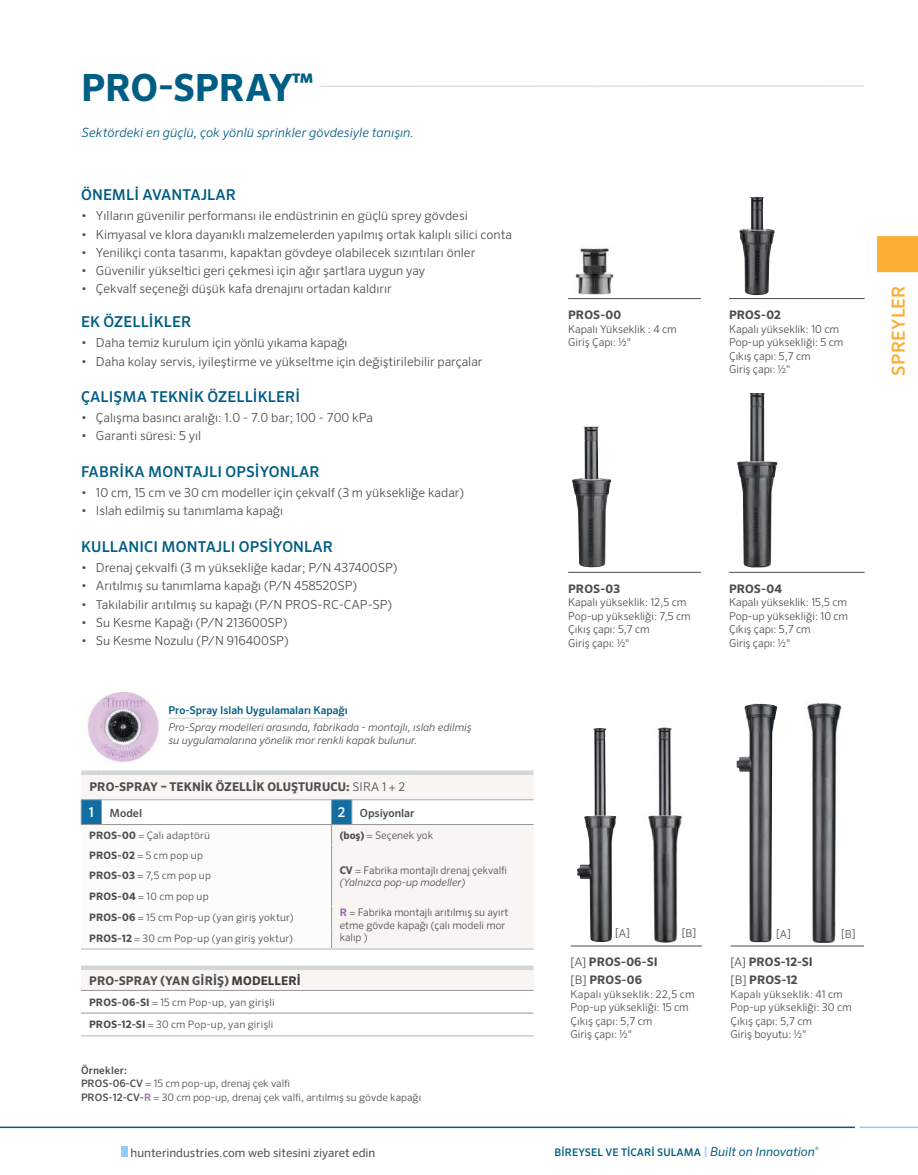
<style>
.page{position:relative;width:918px;height:1175px;background:#fff}
.page>*{position:absolute;margin:0;border:0;box-sizing:border-box;transform-origin:0 0}
.t1{font:700 37.5px "Sero Pro";letter-spacing:-.01em;color:#005d83}
.t2{font:500 18px "Sero Pro";letter-spacing:.01em;color:#faaf32}
.t3{font:500 15px "Sero Pro";letter-spacing:.01em;color:#005d83}
.t4{font:italic 300 12.75px "Sero Pro";letter-spacing:.005em;color:#005d83}
.t5{font:300 12.45px "Sero Pro";color:#4c4d4d}
.t6{font:700 12px "Sero Pro";letter-spacing:.01em;color:#4c4d4d}
.t7{font:12px "Sero Pro";color:#4c4d4d}
.t8{font:700 11.7px/18px "Sero Pro";letter-spacing:.005em;color:#4c4d4d}
.t9{font:500 11.25px "Sero Pro";color:#4c4d4d}
.t10{font:300 10.8px/13.5px "Sero Pro";color:#4c4d4d}
.t11{font:500 10.8px "Sero Pro";color:#005d83}
.t12{font:italic 300 10.65px/13px "Sero Pro";color:#4c4d4d}
.t13{font:300 10.65px "Sero Pro";letter-spacing:.015em;color:#4c4d4d}
.t14{font:300 10.5px/12.6px "Sero Pro";color:#4c4d4d}
.t15{font:500 10.5px "Sero Pro";letter-spacing:.01em;color:#005d83}
.t16{font:500 10.5px "Sero Pro";letter-spacing:.015em;color:#4c4d4d}
.t17{font:300 10.35px/21.3px "Sero Pro";letter-spacing:.015em;color:#4c4d4d}
.s1{font-weight:300}
.s2{font-size:13.5px;color:#fff}
.s3{font-weight:700}
.s4{font-style:italic}
.s5{font-weight:700;color:#a16dab}
.s6{color:#393a39}
.s7{font-weight:500}
.s8{font-weight:500;color:#a16dab}
.s9{font-size:12px;color:#95d1f3}
.s10{font-weight:400;font-style:italic;font-size:12.3px}
</style>
<div class="page">
<hr style="left:0;top:1126px;width:855px;height:2px;background:#005d83">
<hr style="left:860px;top:1126px;width:58px;height:2px;background:#8dcef2">
<div style="left:877px;top:236px;width:41px;height:36px;background:#faaf32"></div>
<svg style="left:320px;top:85px;width:544px;height:2px"></svg>
<div style="left:122px;top:1146px;width:6px;height:10px;background:#8dcef2"></div>
<hr style="left:729px;top:298px;width:136px;height:1px;background:#4c4d4d">
<hr style="left:568px;top:298px;width:133px;height:1px;background:#4c4d4d">
<hr style="left:568px;top:572px;width:133px;height:1px;background:#4c4d4d">
<hr style="left:571px;top:945px;width:131px;height:1px;background:#4c4d4d">
<hr style="left:731px;top:945px;width:133px;height:1px;background:#4c4d4d">
<hr style="left:729px;top:572px;width:136px;height:1px;background:#4c4d4d">
<hr style="left:168px;top:718px;width:180px;height:1px;background:#d4d5d5">
<svg style="left:81px;top:775px;width:453px;height:173px;fill:#f8f5f2"></svg>
<hr style="left:352px;top:799px;width:182px;height:1px;background:#abacac">
<hr style="left:81px;top:948px;width:20px;height:2px;background:#d4d5d5">
<hr style="left:101px;top:948px;width:231px;height:2px;background:#d4d5d5">
<hr style="left:332px;top:948px;width:20px;height:2px;background:#d4d5d5">
<hr style="left:352px;top:948px;width:182px;height:2px;background:#d4d5d5">
<hr style="left:352px;top:824px;width:182px;height:1px;background:#969798">
<hr style="left:352px;top:905px;width:182px;height:2px;background:#f8f5f2">
<hr style="left:352px;top:843px;width:182px;height:2px;background:#f8f5f2">
<div style="left:81px;top:770px;width:20px;height:5px;background:#d4d5d5"></div>
<div style="left:101px;top:770px;width:231px;height:5px;background:#d4d5d5"></div>
<div style="left:332px;top:770px;width:20px;height:5px;background:#d4d5d5"></div>
<div style="left:352px;top:770px;width:182px;height:5px;background:#d4d5d5"></div>
<svg style="left:81px;top:799px;width:272px;height:150px"></svg>
<img style="left:739px;top:197px;width:36px;height:98px">
<img style="left:572px;top:426px;width:39px;height:141px">
<img style="left:737px;top:393px;width:40px;height:174px">
<img style="left:575px;top:248px;width:39px;height:47px">
<img style="left:577px;top:728px;width:39px;height:214px">
<img style="left:648px;top:727px;width:34px;height:215px">
<img style="left:736px;top:703px;width:41px;height:239px">
<img style="left:807px;top:703px;width:35px;height:239px">
<img style="left:88px;top:692px;width:71px;height:70px">
<div style="left:81px;top:967px;width:453px;height:23px;background:#f8f5f2"></div>
<hr style="left:81px;top:990px;width:453px;height:1px;background:#969798">
<hr style="left:81px;top:1012px;width:453px;height:1px;background:#969798">
<div style="left:81px;top:965px;width:453px;height:5px;background:#d4d5d5"></div>
<hr style="left:81px;top:1034px;width:453px;height:2px;background:#d4d5d5">
<h1 class="t1" style="left:81px;top:64px;width:234px">PRO-SPRAY<sup>™</sup></h1>
<p class="t4" style="left:82px;top:125px;width:334px">Sektördeki en güçlü, çok yönlü sprinkler gövdesiyle tanışın.</p>
<p class="t3" style="left:81px;top:185px;width:157px">ÖNEMLİ AVANTAJLAR</p>
<p class="t5" style="left:81px;top:208px;width:388px">• Yılların güvenilir performansı ile endüstrinin en güçlü sprey gövdesi</p>
<p class="t5" style="left:81px;top:227px;width:432px">• Kimyasal ve klora dayanıklı malzemelerden yapılmış ortak kalıplı silici conta</p>
<p class="t5" style="left:81px;top:245px;width:396px">• Yenilikçi conta tasarımı, kapaktan gövdeye olabilecek sızıntıları önler</p>
<p class="t5" style="left:81px;top:263px;width:346px">• Güvenilir yükseltici geri çekmesi için ağır şartlara uygun yay</p>
<p class="t5" style="left:81px;top:281px;width:312px">• Çekvalf seçeneği düşük kafa drenajını ortadan kaldırır</p>
<p class="t3" style="left:81px;top:312px;width:112px">EK ÖZELLİKLER</p>
<p class="t5" style="left:81px;top:335px;width:268px">• Daha temiz kurulum için yönlü yıkama kapağı</p>
<p class="t5" style="left:81px;top:354px;width:403px">• Daha kolay servis, iyileştirme ve yükseltme için değiştirilebilir parçalar</p>
<p class="t3" style="left:81px;top:387px;width:221px">ÇALIŞMA TEKNİK ÖZELLİKLERİ</p>
<p class="t5" style="left:81px;top:410px;width:294px">• Çalışma basıncı aralığı: 1.0 - 7.0 bar; 100 - 700 kPa</p>
<p class="t5" style="left:81px;top:428px;width:122px">• Garanti süresi: 5 yıl</p>
<p class="t3" style="left:81px;top:462px;width:240px">FABRİKA MONTAJLI OPSİYONLAR</p>
<p class="t5" style="left:81px;top:485px;width:385px">• 10 cm, 15 cm ve 30 cm modeller için çekvalf (3 m yüksekliğe kadar)</p>
<p class="t5" style="left:81px;top:503px;width:204px">• Islah edilmiş su tanımlama kapağı</p>
<p class="t3" style="left:81px;top:537px;width:254px">KULLANICI MONTAJLI OPSİYONLAR</p>
<p class="t5" style="left:81px;top:560px;width:318px">• Drenaj çekvalfi (3 m yüksekliğe kadar; P/N 437400SP)</p>
<p class="t5" style="left:81px;top:578px;width:278px">• Arıtılmış su tanımlama kapağı (P/N 458520SP)</p>
<p class="t5" style="left:81px;top:596px;width:313px">• Takılabilir arıtılmış su kapağı (P/N PROS-RC-CAP-SP)</p>
<p class="t5" style="left:81px;top:615px;width:208px">• Su Kesme Kapağı (P/N 213600SP)</p>
<p class="t5" style="left:81px;top:633px;width:209px">• Su Kesme Nozulu (P/N 916400SP)</p>
<p class="t11" style="left:168px;top:704px;width:181px">Pro-Spray Islah Uygulamaları Kapağı</p>
<p class="t12" style="left:168px;top:720px;width:305px">Pro-Spray modelleri arasında, fabrikada - montajlı, ıslah edilmiş su uygulamalarına yönelik mor renkli kapak bulunur.</p>
<p class="t6" style="left:89px;top:780px;width:317px">PRO-SPRAY – TEKNİK ÖZELLİK OLUŞTURUCU: <span class="s1">SIRA 1 + 2</span></p>
<p class="t9" style="left:89px;top:805px;width:55px"><span class="s2">1</span> Model</p>
<p class="t9" style="left:338px;top:805px;width:78px"><span class="s2">2</span> Opsiyonlar</p>
<p class="t17" style="left:89px;top:824px;width:122px"><span class="s3">PROS-00</span> = Çalı adaptörü</p>
<p class="t14" style="left:340px;top:829px;width:95px"><span class="s3">(boş)</span> = Seçenek yok</p>
<p class="t17" style="left:89px;top:844px;width:115px"><span class="s3">PROS-02</span> = 5 cm pop up</p>
<p class="t14" style="left:340px;top:863px;width:169px"><span class="s3">CV</span> = Fabrika montajlı drenaj çekvalfi <span class="s4">(Yalnızca pop-up modeller)</span></p>
<p class="t17" style="left:89px;top:864px;width:206px"><span class="s3">PROS-03</span> = 7,5 cm pop up<br><span class="s3">PROS-04</span> = 10 cm pop up<br><span class="s3">PROS-06</span> = 15 cm Pop-up (yan giriş yoktur)</p>
<p class="t14" style="left:340px;top:906px;width:170px"><span class="s5">R</span> = Fabrika montajlı arıtılmış su ayırt etme gövde kapağı (çalı modeli mor</p>
<p class="t17" style="left:89px;top:928px;width:205px"><span class="s3">PROS-12</span> = 30 cm Pop-up (yan giriş yoktur)</p>
<p class="t14" style="left:340px;top:931px;width:30px">kalıp )</p>
<p class="t6" style="left:89px;top:973px;width:213px">PRO-SPRAY (YAN GİRİŞ) <span class="s6">MODELLERİ</span></p>
<p class="t17" style="left:89px;top:991px;width:187px;line-height:22.4px"><span class="s3">PROS-06-SI</span> = 15 cm Pop-up, yan girişli<br><span class="s3">PROS-12-SI</span> = 30 cm Pop-up, yan girişli</p>
<p class="t16" style="left:81px;top:1063px;width:48px">Örnekler:</p>
<p class="t17" style="left:81px;top:1076px;width:342px;line-height:13.5px"><span class="s7">PROS-06-CV</span> = 15 cm pop-up, drenaj çek valfi<br><span class="s7">PROS-12-CV-</span><span class="s8">R</span> = 30 cm pop-up, drenaj çek valfi, arıtılmış su gövde kapağı</p>
<p class="t7" style="left:131px;top:1145px;width:246px">hunterindustries.com web sitesini ziyaret edin</p>
<p class="t8" style="left:568px;top:306px;width:55px">PROS-00</p>
<p class="t10" style="left:568px;top:322px;width:110px">Kapalı Yükseklik : 4 cm<br>Giriş Çapı: ½"</p>
<p class="t8" style="left:729px;top:306px;width:54px">PROS-02</p>
<p class="t10" style="left:729px;top:322px;width:116px">Kapalı yükseklik: 10 cm<br>Pop-up yüksekliği: 5 cm<br>Çıkış çapı: 5,7 cm<br>Giriş çapı: ½"</p>
<h2 class="t2" style="left:888px;top:375px;width:92px;rotate:-90deg">SPREYLER</h2>
<p class="t8" style="left:568px;top:580px;width:53px">PROS-03</p>
<p class="t10" style="left:568px;top:595px;width:124px">Kapalı yükseklik: 12,5 cm<br>Pop-up yüksekliği: 7,5 cm<br>Çıkış çapı: 5,7 cm<br>Giriş çapı: ½"</p>
<p class="t8" style="left:729px;top:580px;width:54px">PROS-04</p>
<p class="t10" style="left:729px;top:595px;width:121px">Kapalı yükseklik: 15,5 cm<br>Pop-up yüksekliği: 10 cm<br>Çıkış çapı: 5,7 cm<br>Giriş çapı: ½"</p>
<p class="t10" style="left:615px;top:925px;width:16px">[A]</p>
<p class="t10" style="left:682px;top:925px;width:16px">[B]</p>
<p class="t10" style="left:776px;top:926px;width:16px">[A]</p>
<p class="t10" style="left:841px;top:926px;width:16px">[B]</p>
<p class="t8" style="left:571px;top:953px;width:89px"><span class="s1">[A]</span> PROS-06-SI <span class="s1">[B]</span> PROS-06</p>
<p class="t13" style="left:571px;top:987px;width:125px">Kapalı yükseklik: 22,5 cm</p>
<p class="t10" style="left:571px;top:1000px;width:120px">Pop-up yüksekliği: 15 cm<br>Çıkış çapı: 5,7 cm<br>Giriş çapı: ½"</p>
<p class="t8" style="left:731px;top:953px;width:84px"><span class="s1">[A]</span> PROS-12-SI <span class="s1">[B]</span> PROS-12</p>
<p class="t13" style="left:731px;top:987px;width:114px">Kapalı yükseklik: 41 cm</p>
<p class="t10" style="left:731px;top:1000px;width:123px">Pop-up yüksekliği: 30 cm<br>Çıkış çapı: 5,7 cm<br>Giriş boyutu: ½"</p>
<p class="t15" style="left:554px;top:1146px;width:266px">BİREYSEL VE TİCARİ SULAMA <span class="s9">|</span> <span class="s10">Built on Innovation</span><sup>®</sup></p>
</div>
